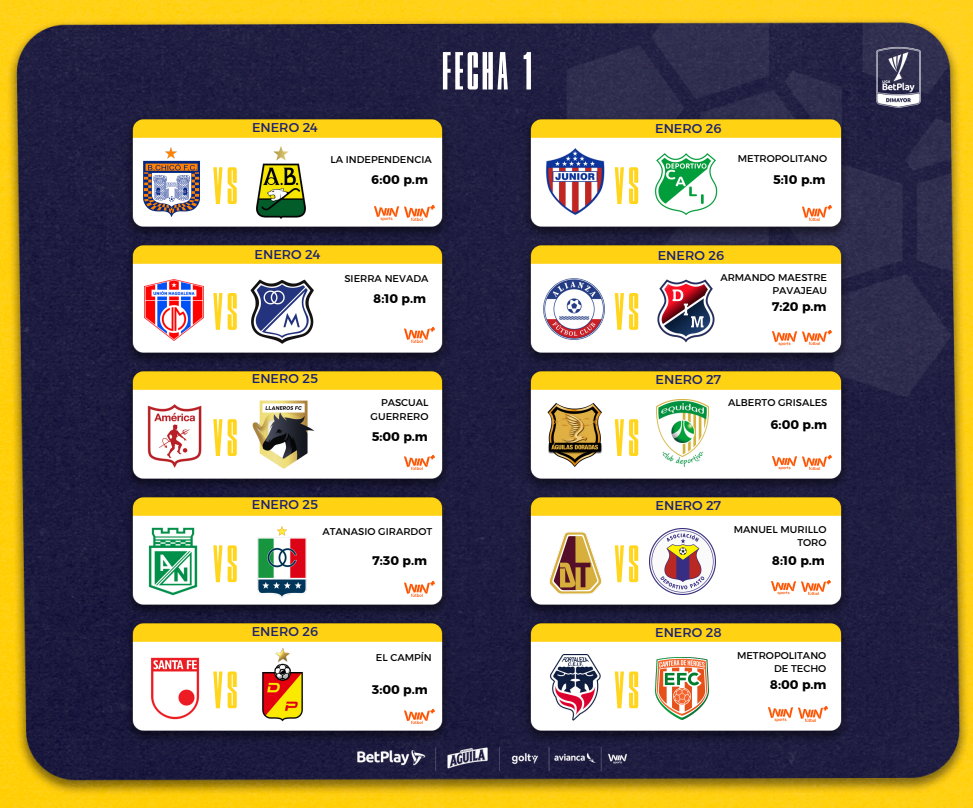
<style>
.page{position:relative;width:973px;height:808px;background:#fff}
.page>*{position:absolute;margin:0;border:0;box-sizing:border-box;transform-origin:0 0}
.t1{font:58.3px "LEMANSCLASSIC Compressed";letter-spacing:.065em;color:#ffd51e}
.t2{font:53.5px "LEMANSCLASSIC Compressed";letter-spacing:.065em;color:#fff}
.t3{font:13px "Kief Montaser Regular";color:#1a2072}
.t4{font:12.5px "Kief Montaser Bold";color:#000}
.t5{font:10px/13.5px "Kief Montaser Regular";color:#000;text-align:right}
</style>
<div class="page">
<img style="left:1px;top:0;width:972px;height:808px">
<img style="left:123px;top:114px;width:329px;height:630px">
<img style="left:522px;top:114px;width:328px;height:630px">
<img style="left:375px;top:207px;width:24px;height:13px">
<img style="left:861px;top:40px;width:74px;height:74px">
<img style="left:345px;top:726px;width:283px;height:63px">
<img style="left:253px;top:527px;width:59px;height:70px">
<img style="left:549px;top:655px;width:52px;height:66px">
<img style="left:654px;top:153px;width:63px;height:63px">
<img style="left:547px;top:522px;width:58px;height:81px">
<img style="left:657px;top:280px;width:57px;height:62px">
<img style="left:140px;top:404px;width:68px;height:64px">
<img style="left:145px;top:522px;width:55px;height:79px">
<img style="left:149px;top:656px;width:51px;height:65px">
<img style="left:649px;top:528px;width:66px;height:66px">
<img style="left:261px;top:647px;width:43px;height:74px">
<img style="left:656px;top:658px;width:52px;height:61px">
<img style="left:656px;top:399px;width:52px;height:68px">
<img style="left:545px;top:148px;width:60px;height:67px">
<img style="left:249px;top:279px;width:67px;height:65px">
<img style="left:257px;top:146px;width:48px;height:72px">
<img style="left:542px;top:277px;width:63px;height:63px">
<img style="left:542px;top:402px;width:65px;height:65px">
<img style="left:136px;top:146px;width:72px;height:71px">
<img style="left:145px;top:280px;width:58px;height:61px">
<img style="left:250px;top:397px;width:64px;height:74px">
<img style="left:405px;top:206px;width:29px;height:14px">
<img style="left:405px;top:328px;width:29px;height:14px">
<img style="left:405px;top:455px;width:29px;height:15px">
<img style="left:405px;top:582px;width:29px;height:14px">
<img style="left:405px;top:709px;width:29px;height:15px">
<img style="left:802px;top:206px;width:29px;height:14px">
<img style="left:772px;top:332px;width:24px;height:13px">
<img style="left:802px;top:330px;width:29px;height:15px">
<img style="left:772px;top:456px;width:24px;height:13px">
<img style="left:802px;top:455px;width:30px;height:14px">
<img style="left:771px;top:581px;width:24px;height:13px">
<img style="left:801px;top:580px;width:29px;height:14px">
<img style="left:768px;top:708px;width:24px;height:13px">
<img style="left:798px;top:707px;width:30px;height:14px">
<p class="t2" style="left:442px;top:41px;width:91px">FECHA 1</p>
<p class="t3" style="left:252px;top:119px;width:68px">ENERO 24</p>
<p class="t3" style="left:655px;top:120px;width:68px">ENERO 26</p>
<h4 class="t1" style="left:213px;top:152px;width:26px">vs</h4>
<p class="t5" style="left:330px;top:152px;width:103px">LA INDEPENDENCIA</p>
<p class="t4" style="left:372px;top:172px;width:58px">6:00 p.m</p>
<p class="t1" style="left:614px;top:152px;width:26px">vs</p>
<p class="t5" style="left:738px;top:152px;width:91px">METROPOLITANO</p>
<p class="t4" style="left:773px;top:172px;width:54px">5:10 p.m</p>
<p class="t3" style="left:254px;top:246px;width:68px">ENERO 24</p>
<p class="t3" style="left:658px;top:247px;width:68px">ENERO 26</p>
<p class="t1" style="left:213px;top:277px;width:26px">vs</p>
<p class="t5" style="left:344px;top:271px;width:86px">SIERRA NEVADA</p>
<p class="t4" style="left:373px;top:290px;width:54px">8:10 p.m</p>
<p class="t1" style="left:614px;top:277px;width:26px">vs</p>
<h3 class="t5" style="left:720px;top:270px;width:108px">ARMANDO MAESTRE<br>PAVAJEAU</h3>
<p class="t4" style="left:772px;top:298px;width:56px">7:20 p.m</p>
<p class="t3" style="left:252px;top:370px;width:68px">ENERO 25</p>
<p class="t3" style="left:655px;top:371px;width:67px">ENERO 27</p>
<p class="t1" style="left:213px;top:403px;width:26px">vs</p>
<h3 class="t5" style="left:371px;top:396px;width:59px">PASCUAL<br>GUERRERO</h3>
<p class="t4" style="left:372px;top:429px;width:58px">5:00 p.m</p>
<h4 class="t1" style="left:614px;top:403px;width:26px">vs</h4>
<p class="t5" style="left:728px;top:396px;width:101px">ALBERTO GRISALES</p>
<p class="t4" style="left:771px;top:417px;width:58px">6:00 p.m</p>
<p class="t3" style="left:252px;top:496px;width:68px">ENERO 25</p>
<h3 class="t3" style="left:655px;top:497px;width:67px">ENERO 27</h3>
<h3 class="t1" style="left:213px;top:530px;width:26px">vs</h3>
<p class="t5" style="left:322px;top:524px;width:111px">ATANASIO GIRARDOT</p>
<p class="t4" style="left:372px;top:553px;width:56px">7:30 p.m</p>
<p class="t1" style="left:614px;top:530px;width:26px">vs</p>
<p class="t5" style="left:734px;top:522px;width:94px">MANUEL MURILLO<br>TORO</p>
<p class="t4" style="left:772px;top:553px;width:54px">8:10 p.m</p>
<h4 class="t3" style="left:252px;top:623px;width:68px">ENERO 26</h4>
<p class="t3" style="left:655px;top:624px;width:68px">ENERO 28</p>
<h4 class="t1" style="left:213px;top:656px;width:26px">vs</h4>
<p class="t5" style="left:376px;top:651px;width:57px">EL CAMPÍN</p>
<p class="t4" style="left:372px;top:681px;width:57px">3:00 p.m</p>
<h3 class="t1" style="left:614px;top:656px;width:26px">vs</h3>
<p class="t5" style="left:737px;top:648px;width:91px">METROPOLITANO<br>DE TECHO</p>
<p class="t4" style="left:770px;top:677px;width:58px">8:00 p.m</p>
</div>
